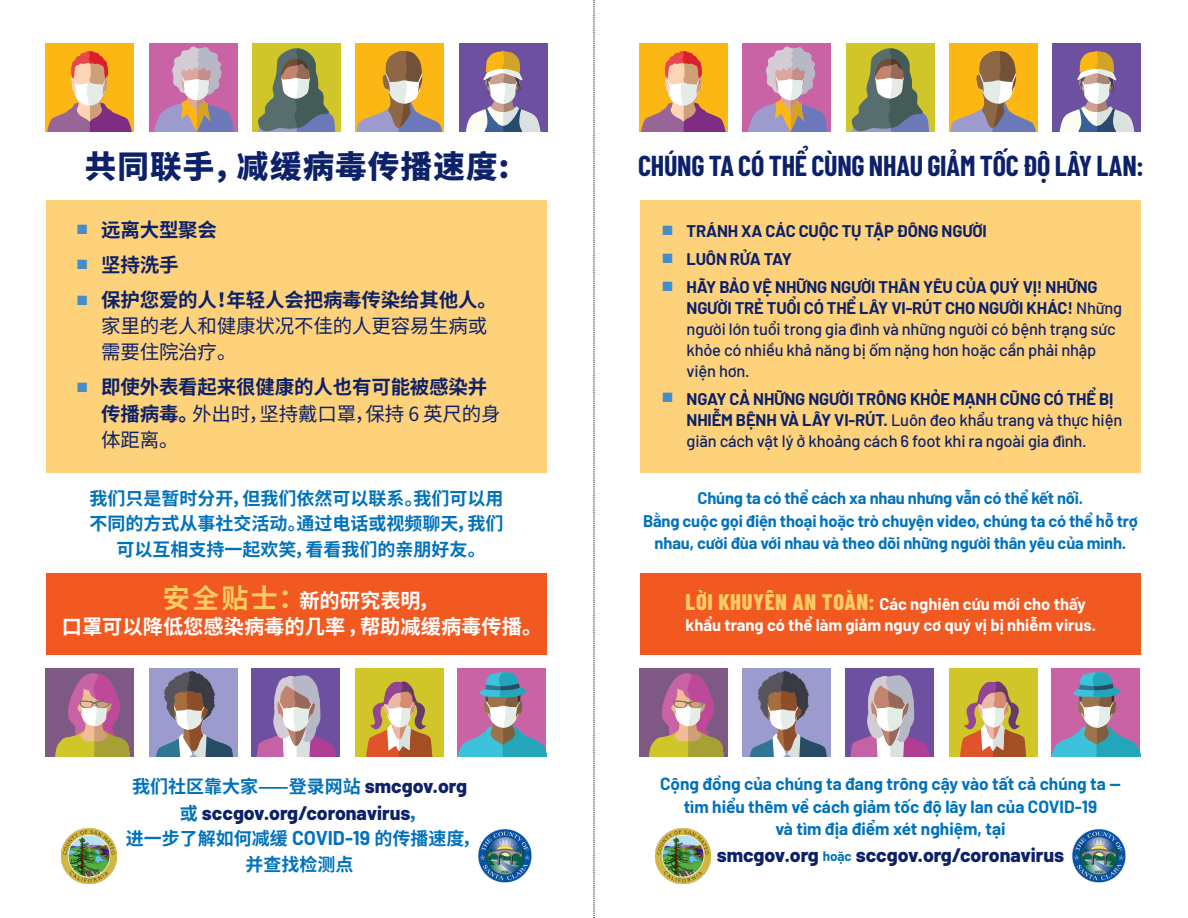
<style>
.page{position:relative;width:1188px;height:918px;background:#fff}
.page>*{position:absolute;margin:0;border:0;box-sizing:border-box;transform-origin:0 0}
.t1{font:900 31.5px "Noto Sans SC";letter-spacing:.035em;color:#0d2169}
.t2{font:700 28.2px "Barlow Condensed";letter-spacing:-.01em;color:#0d2169}
.t3{font:700 20.25px/25.5px "Noto Sans SC";color:#fff;text-align:center}
.t4{font:800 19.5px "Barlow";color:#0d2169}
.t5{font:700 19.5px/26.2px "Noto Sans SC";letter-spacing:-.01em;color:#0d2169}
.t6{font:19.5px/26.2px "Noto Sans SC";letter-spacing:-.01em;color:#0d2169}
.t7{font:700 18px/25.5px "Noto Sans SC";color:#0072bc;text-align:center}
.t8{font:700 17.25px/22.5px "Barlow";color:#0072bc;text-align:center}
.t9{font:500 16.5px/21px "Barlow";letter-spacing:-.01em;color:#0d2169}
.t10{font:700 16.5px/22.5px "Barlow";letter-spacing:-.01em;color:#0072bc;text-align:center}
.t11{font:700 16.5px/21px "Barlow";color:#fff}
.t12{font:700 16.5px "Barlow";letter-spacing:-.01em;color:#0d2169}
.s1{color:#448dcb}
.s2{font-weight:700}
.s3{font-weight:400}
.s4{font-size:27px;color:#fecb64}
.s5{font-family:"Barlow";font-weight:800;font-size:19.5px;color:#0d2169}
.s6{font-family:"Noto Sans SC";font-weight:700;font-size:18px;color:#0072bc}
.s7{font-family:"Barlow";font-size:19.5px}
.s8{font-family:"Barlow Condensed";font-weight:800;font-size:22.5px;color:#fecb64}
.s9{font-weight:700;font-size:13.5px;color:#0072bc}
</style>
<div class="page">
<div style="left:949px;top:43px;width:89px;height:89px;background:#fcb715"></div>
<svg style="left:950px;top:51px;width:86px;height:81px"></svg>
<div style="left:743px;top:43px;width:88px;height:89px;background:#ca63a6"></div>
<svg style="left:747px;top:46px;width:81px;height:86px"></svg>
<div style="left:1053px;top:43px;width:88px;height:89px;background:#6e50a0"></div>
<svg style="left:1059px;top:51px;width:76px;height:81px"></svg>
<div style="left:846px;top:43px;width:89px;height:89px;background:#d0c629"></div>
<svg style="left:851px;top:48px;width:78px;height:84px"></svg>
<div style="left:639px;top:43px;width:89px;height:89px;background:#fcb715"></div>
<svg style="left:641px;top:51px;width:85px;height:81px"></svg>
<div style="left:356px;top:43px;width:88px;height:89px;background:#fcb715"></div>
<svg style="left:356px;top:51px;width:87px;height:81px"></svg>
<div style="left:149px;top:43px;width:88px;height:89px;background:#ca63a6"></div>
<svg style="left:154px;top:46px;width:80px;height:86px"></svg>
<div style="left:459px;top:43px;width:88px;height:89px;background:#6e50a0"></div>
<svg style="left:465px;top:51px;width:76px;height:81px"></svg>
<div style="left:252px;top:43px;width:89px;height:89px;background:#d0c629"></div>
<svg style="left:258px;top:48px;width:78px;height:84px"></svg>
<div style="left:46px;top:43px;width:88px;height:89px;background:#fcb715"></div>
<svg style="left:47px;top:51px;width:85px;height:81px"></svg>
<div style="left:846px;top:668px;width:88px;height:89px;background:#6e50a0"></div>
<svg style="left:850px;top:675px;width:80px;height:82px"></svg>
<div style="left:1052px;top:668px;width:88px;height:89px;background:#ca63a6"></div>
<svg style="left:1052px;top:672px;width:88px;height:85px"></svg>
<div style="left:949px;top:668px;width:89px;height:89px;background:#d0c629"></div>
<svg style="left:960px;top:681px;width:66px;height:76px"></svg>
<div style="left:743px;top:668px;width:88px;height:89px;background:#9b9ccd"></div>
<svg style="left:749px;top:670px;width:78px;height:87px"></svg>
<div style="left:639px;top:668px;width:89px;height:89px;background:#7e5983"></div>
<svg style="left:649px;top:673px;width:75px;height:84px"></svg>
<div style="left:252px;top:668px;width:88px;height:89px;background:#6e50a0"></div>
<svg style="left:256px;top:675px;width:80px;height:82px"></svg>
<div style="left:458px;top:668px;width:88px;height:89px;background:#ca63a6"></div>
<svg style="left:458px;top:672px;width:88px;height:85px"></svg>
<div style="left:355px;top:668px;width:89px;height:89px;background:#d0c629"></div>
<svg style="left:366px;top:681px;width:66px;height:76px"></svg>
<div style="left:149px;top:668px;width:88px;height:89px;background:#9b9ccd"></div>
<svg style="left:155px;top:670px;width:78px;height:87px"></svg>
<div style="left:46px;top:668px;width:88px;height:89px;background:#7e5983"></div>
<svg style="left:55px;top:673px;width:75px;height:84px"></svg>
<img style="left:655px;top:829px;width:55px;height:55px">
<img style="left:61px;top:829px;width:55px;height:55px">
<img style="left:1072px;top:829px;width:54px;height:54px">
<img style="left:478px;top:829px;width:54px;height:54px">
<div style="left:640px;top:201px;width:501px;height:272px;background:#fed17b"></div>
<div style="left:640px;top:573px;width:501px;height:82px;background:#f15921"></div>
<div style="left:46px;top:201px;width:501px;height:272px;background:#fed17b"></div>
<div style="left:46px;top:573px;width:501px;height:82px;background:#f15921"></div>
<svg style="left:594px;top:0;width:1px;height:918px"></svg>
<p class="t1" style="left:85px;top:149px;width:426px">共同联手，减缓病毒传播速度:</p>
<p class="t5" style="left:77px;top:217px;width:142px"><span class="s1">■</span> 远离大型聚会</p>
<p class="t5" style="left:77px;top:252px;width:103px"><span class="s1">■</span> 坚持洗手</p>
<p class="t6" style="left:101px;top:287px;width:398px;text-indent:-24px"><span class="s1">■</span> <span class="s2">保护您爱的人！年轻人会把病毒传染给其他人。</span>家里的老人和健康状况不佳的人更容易生病或需要住院治疗。</p>
<p class="t5" style="left:101px;top:375px;width:401px;text-indent:-24px"><span class="s1">■</span> 即使外表看起来很健康的人也有可能被感染并传播病毒。<span class="s3">外出时，坚持戴口罩，保持 6 英尺的身体距离。</span></p>
<p class="t7" style="left:90px;top:486px;width:416px">我们只是暂时分开，但我们依然可以联系。我们可以用不同的方式从事社交活动。通过电话或视频聊天，我们可以互相支持一起欢笑，看看我们的亲朋好友。</p>
<p class="t3" style="left:62px;top:588px;width:482px"><span class="s4">安全贴士：</span>新的研究表明，<br>口罩可以降低您感染病毒的几率 ，帮助减缓病毒传播。</p>
<p class="t7" style="left:132px;top:774px;width:336px">我们社区靠大家——登录网站 <span class="s5">smcgov.org</span></p>
<p class="t4" style="left:180px;top:798px;width:247px"><span class="s6">或</span> sccgov.org/coronavirus<span class="s6">，</span></p>
<p class="t7" style="left:126px;top:826px;width:355px">进一步了解如何减缓 <span class="s7">COVID-19</span> 的传播速度，并查找检测点</p>
<p class="t2" style="left:638px;top:146px;width:507px">CHÚNG TA CÓ THỂ CÙNG NHAU GIẢM TỐC ĐỘ LÂY LAN:</p>
<p class="t12" style="left:663px;top:219px;width:326px"><span class="s1">■</span> TRÁNH XA CÁC CUỘC TỤ TẬP ĐÔNG NGƯỜI</p>
<p class="t12" style="left:663px;top:247px;width:131px"><span class="s1">■</span> LUÔN RỬA TAY</p>
<p class="t9" style="left:687px;top:275px;width:437px;text-indent:-24px"><span class="s1">■</span> <span class="s2">HÃY BẢO VỆ NHỮNG NGƯỜI THÂN YÊU CỦA QUÝ VỊ! NHỮNG NGƯỜI TRẺ TUỔI CÓ THỂ LÂY VI-RÚT CHO NGƯỜI KHÁC!</span> Những người lớn tuổi trong gia đình và những người có bệnh trạng sức khỏe có nhiều khả năng bị ốm nặng hơn hoặc cần phải nhập viện hơn.</p>
<p class="t9" style="left:687px;top:387px;width:437px;text-indent:-24px"><span class="s1">■</span> <span class="s2">NGAY CẢ NHỮNG NGƯỜI TRÔNG KHỎE MẠNH CŨNG CÓ THỂ BỊ<br>NHIỄM BỆNH VÀ LÂY VI-RÚT.</span> Luôn đeo khẩu trang và thực hiện giãn cách vật lý ở khoảng cách 6 foot khi ra ngoài gia đình.</p>
<p class="t10" style="left:643px;top:486px;width:496px">Chúng ta có thể cách xa nhau nhưng vẫn có thể kết nối.<br>Bằng cuộc gọi điện thoại hoặc trò chuyện video, chúng ta có thể hỗ trợ nhau, cười đùa với nhau và theo dõi những người thân yêu của mình.</p>
<p class="t11" style="left:686px;top:592px;width:412px"><span class="s8">LỜI KHUYÊN AN TOÀN:</span> Các nghiên cứu mới cho thấy khẩu trang có thể làm giảm nguy cơ quý vị bị nhiễm virus.</p>
<p class="t8" style="left:660px;top:771px;width:462px">Cộng đồng của chúng ta đang trông cậy vào tất cả chúng ta — tìm hiểu thêm về cách giảm tốc độ lây lan của COVID-19<br>và tìm địa điểm xét nghiệm, tại</p>
<p class="t4" style="left:717px;top:841px;width:349px">smcgov.org <span class="s9">hoặc</span> sccgov.org/coronavirus</p>
</div>
